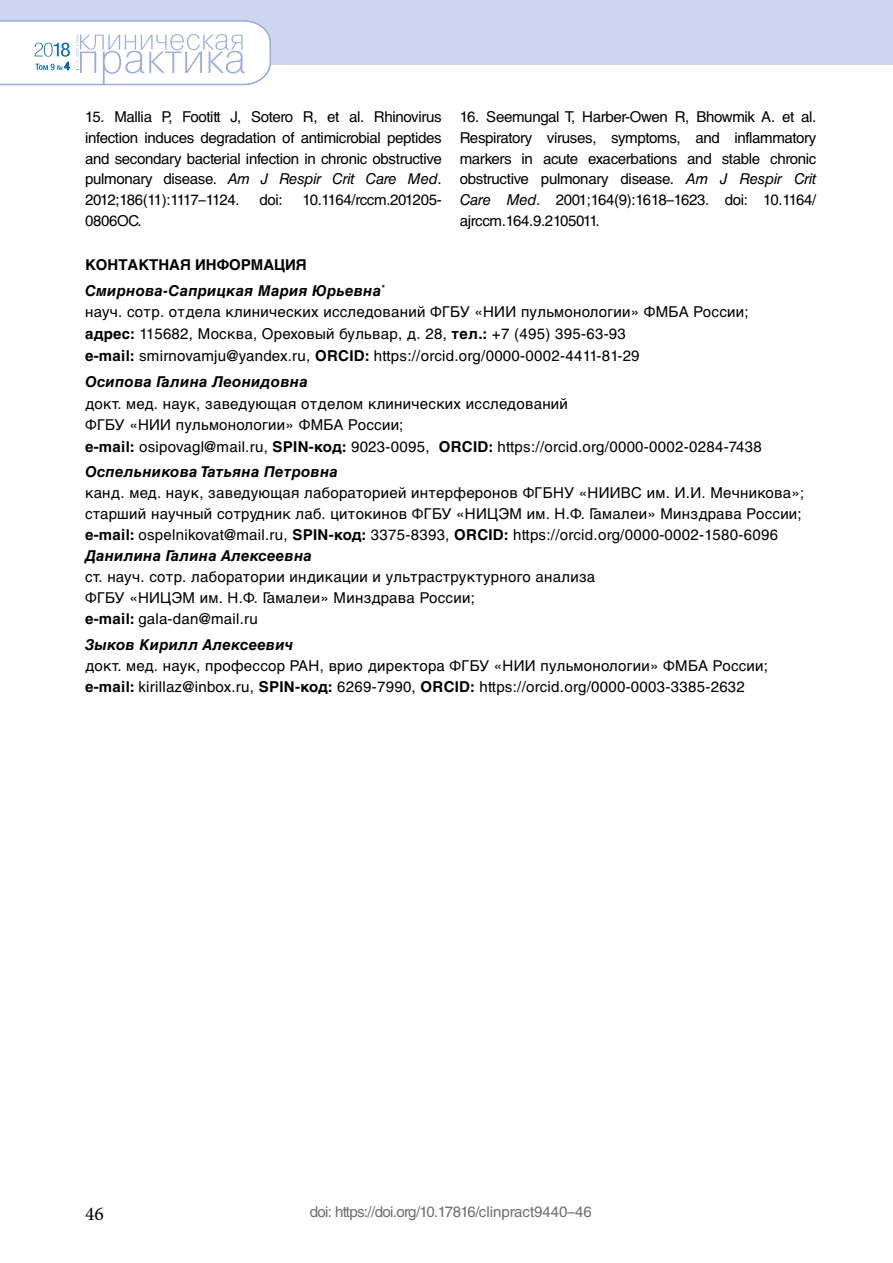
<style>
.page{position:relative;width:893px;height:1263px;background:#fff}
.page>*{position:absolute;margin:0;border:0;box-sizing:border-box;transform-origin:0 0}
.t1{font:19.5px "Minion Pro";color:#000}
.t2{font:15px/20.7px "Helvetica Cyrillic";letter-spacing:.02em;color:#000}
.t3{font:italic 700 15px/26px "Helvetica Cyrillic";letter-spacing:.02em;color:#000}
.t4{font:15px "Helvetica Cyrillic";letter-spacing:-.04em;color:#706f6f}
.t5{font:15px "Helvetica Cyrillic";letter-spacing:-.03em;color:#000}
.s1{font-style:italic}
.s2{font-style:normal}
.s3{font-weight:700}
.s4{font-weight:700;font-style:italic}
</style>
<div class="page">
<div style="left:0;top:0;width:893px;height:65px;background:#cdd6ee"></div>
<svg style="left:0;top:20px;width:271px;height:65px"></svg>
<p class="t2" style="left:85px;top:107px;width:358px;text-align:justify">15. Mallia P, Footitt J, Sotero R, et al. Rhinovirus infection induces degradation of antimicrobial peptides and secondary bacterial infection in chronic obstructive pulmonary disease. <span class="s1">Am J Respir Crit Care Med</span>.<br>2012;186(11):1117–1124.</p>
<p class="t2" style="left:260px;top:190px;width:25px">doi:</p>
<p class="t5" style="left:303px;top:191px;width:141px">10.1164/rccm.201205-</p>
<p class="t2" style="left:85px;top:210px;width:58px">0806OC.</p>
<p class="t2" style="left:460px;top:107px;width:358px;text-align:justify">16. Seemungal T, Harber-Owen R, Bhowmik A. et al.<br>Respiratory viruses, symptoms, and inflammatory markers in acute exacerbations and stable chronic obstructive pulmonary disease. <span class="s1">Am J Respir Crit Care Med</span>. 2001;164(9):1618–1623. doi: 10.1164/ ajrccm.164.9.2105011.</p>
<p class="t3" style="left:85px;top:251px;width:301px"><span class="s2">КОНТАКТНАЯ ИНФОРМАЦИЯ<br></span>Смирнова-Саприцкая Мария Юрьевна<sup>*</sup></p>
<p class="t2" style="left:85px;top:301px;width:665px;line-height:21.8px">науч. сотр. отдела клинических исследований ФГБУ «НИИ пульмонологии» ФМБА России; <span class="s3">адрес:</span> 115682, Москва, Ореховый бульвар, д. 28, <span class="s3">тел.:</span> +7 (495) 395-63-93<br><span class="s3">e-mail:</span> smirnovamju@yandex.ru, <span class="s3">ORCID:</span> https://orcid.org/0000-0002-4411-81-29</p>
<p class="t3" style="left:85px;top:369px;width:224px">Осипова Галина Леонидовна</p>
<p class="t2" style="left:85px;top:393px;width:678px;line-height:21.8px">докт. мед. наук, заведующая отделом клинических исследований<br>ФГБУ «НИИ пульмонологии» ФМБА России;<br><span class="s3">e-mail:</span> osipovagl@mail.ru, <span class="s3">SPIN-код:</span> 9023-0095, <span class="s3">ORCID:</span> https://orcid.org/0000-0002-0284-7438</p>
<p class="t3" style="left:85px;top:459px;width:254px">Оспельникова Татьяна Петровна</p>
<p class="t2" style="left:85px;top:483px;width:721px">канд. мед. наук, заведующая лабораторией интерферонов ФГБНУ «НИИВС им. И.И. Мечникова»; старший научный сотрудник лаб. цитокинов ФГБУ «НИЦЭМ им. Н.Ф. Гамалеи» Минздрава России; <span class="s3">e-mail:</span> ospelnikovat@mail.ru, <span class="s3">SPIN-код:</span> 3375-8393, <span class="s3">ORCID:</span> https://orcid.org/0000-0002-1580-6096<br><span class="s4">Данилина Галина Алексеевна</span></p>
<p class="t2" style="left:85px;top:567px;width:512px">ст. науч. сотр. лаборатории индикации и ультраструктурного анализа<br>ФГБУ «НИЦЭМ им. Н.Ф. Гамалеи» Минздрава России;<br><span class="s3">e-mail:</span> gala-dan@mail.ru</p>
<p class="t3" style="left:85px;top:631px;width:210px">Зыков Кирилл Алексеевич</p>
<p class="t2" style="left:85px;top:655px;width:684px">докт. мед. наук, профессор РАН, врио директора ФГБУ «НИИ пульмонологии» ФМБА России; <span class="s3">e-mail:</span> kirillaz@inbox.ru, <span class="s3">SPIN-код:</span> 6269-7990, <span class="s3">ORCID:</span> https://orcid.org/0000-0003-3385-2632</p>
<h1 class="t1" style="left:85px;top:1200px;width:20px">46</h1>
<p class="t4" style="left:310px;top:1203px;width:284px">doi: https://doi.org/10.17816/clinpract9440–46</p>
</div>
